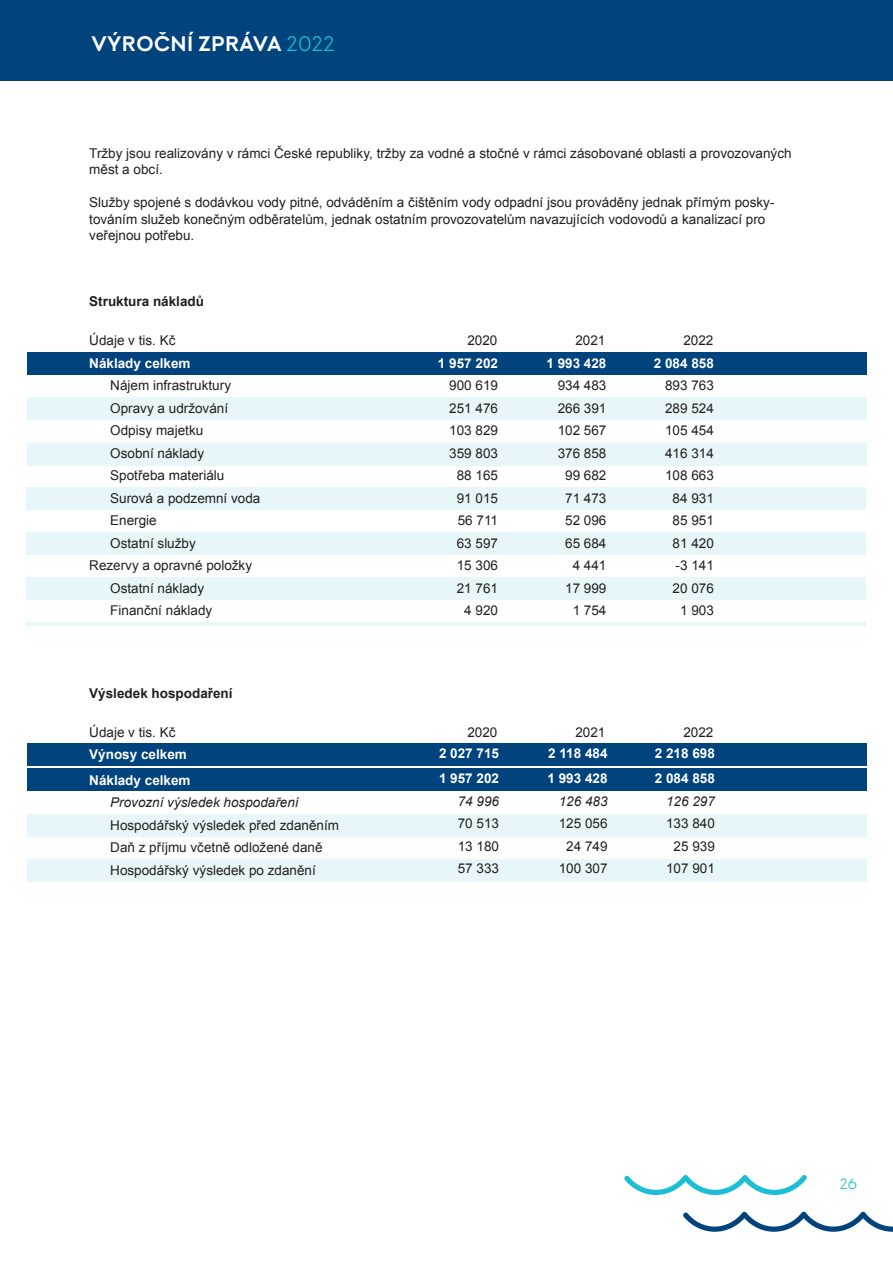
<style>
.page{position:relative;width:893px;height:1263px;background:#fff}
.page>*{position:absolute;margin:0;border:0;box-sizing:border-box;transform-origin:0 0}
.t1{font:500 21px "Graphit";letter-spacing:.02em;color:#fff}
.t2{font:300 15px "Graphit";color:#1cbed5}
.t3{font:13.5px/22.5px "Arial";color:#231f20}
.t4{font:700 13.5px/25.5px "Arial";color:#fff}
.t5{font:italic 13.5px "Arial";color:#231f20}
.t6{font:700 13.5px "Arial";color:#231f20}
.s1{font-weight:300;color:#1cbed5}
</style>
<div class="page">
<div style="left:27px;top:743px;width:839px;height:23px;background:#01437d"></div>
<div style="left:27px;top:859px;width:839px;height:23px;background:#e7f6f8"></div>
<div style="left:27px;top:814px;width:839px;height:23px;background:#e7f6f8"></div>
<div style="left:27px;top:768px;width:839px;height:23px;background:#01437d"></div>
<hr style="left:26px;top:622px;width:839px;height:4px;background:#e7f6f8">
<div style="left:26px;top:577px;width:839px;height:23px;background:#e7f6f8"></div>
<div style="left:26px;top:488px;width:839px;height:22px;background:#e7f6f8"></div>
<div style="left:26px;top:532px;width:839px;height:23px;background:#e7f6f8"></div>
<div style="left:27px;top:443px;width:839px;height:23px;background:#e7f6f8"></div>
<div style="left:27px;top:397px;width:839px;height:23px;background:#e7f6f8"></div>
<div style="left:27px;top:353px;width:839px;height:22px;background:#01437d"></div>
<div style="left:0;top:0;width:893px;height:81px;background:#01437d"></div>
<svg style="left:683px;top:1211px;width:210px;height:21px"></svg>
<svg style="left:624px;top:1175px;width:183px;height:20px"></svg>
<h1 class="t1" style="left:91px;top:30px;width:245px">VÝROČNÍ ZPRÁVA <span class="s1">2022</span></h1>
<p class="t3" style="left:89px;top:145px;width:704px;line-height:16.5px">Tržby jsou realizovány v rámci České republiky, tržby za vodné a stočné v rámci zásobované oblasti a provozovaných měst a obcí.</p>
<p class="t3" style="left:89px;top:194px;width:687px;line-height:16.5px">Služby spojené s dodávkou vody pitné, odváděním a čištěním vody odpadní jsou prováděny jednak přímým posky&shy;továním služeb konečným odběratelům, jednak ostatním provozovatelům navazujících vodovodů a kanalizací pro veřejnou potřebu.</p>
<p class="t6" style="left:89px;top:292px;width:116px">Struktura nákladů</p>
<p class="t3" style="left:89px;top:329px;width:88px">Údaje v tis. Kč</p>
<p class="t3" style="left:467px;top:329px;width:32px">2020</p>
<p class="t3" style="left:575px;top:329px;width:32px">2021</p>
<p class="t3" style="left:683px;top:329px;width:32px">2022</p>
<p class="t4" style="left:89px;top:351px;width:103px">Náklady celkem</p>
<p class="t3" style="left:110px;top:374px;width:122px">Nájem infrastruktury</p>
<p class="t3" style="left:110px;top:397px;width:119px">Opravy a udržování</p>
<p class="t3" style="left:110px;top:419px;width:95px">Odpisy majetku</p>
<p class="t3" style="left:110px;top:442px;width:95px">Osobní náklady</p>
<p class="t3" style="left:110px;top:464px;width:116px">Spotřeba materiálu</p>
<p class="t3" style="left:110px;top:487px;width:152px">Surová a podzemní voda</p>
<p class="t3" style="left:110px;top:509px;width:48px">Energie</p>
<p class="t3" style="left:110px;top:532px;width:87px">Ostatní služby</p>
<p class="t3" style="left:89px;top:554px;width:164px">Rezervy a opravné položky</p>
<p class="t3" style="left:110px;top:577px;width:95px">Ostatní náklady</p>
<p class="t3" style="left:110px;top:599px;width:104px">Finanční náklady</p>
<p class="t4" style="left:438px;top:351px;width:62px">1 957 202</p>
<p class="t3" style="left:449px;top:374px;width:50px;text-align:right">900 619<br>251 476<br>103 829<br>359 803<br>88 165<br>91 015<br>56 711<br>63 597<br>15 306<br>21 761<br>4 920</p>
<p class="t4" style="left:546px;top:351px;width:62px">1 993 428</p>
<p class="t3" style="left:558px;top:374px;width:50px;text-align:right">934 483<br>266 391<br>102 567<br>376 858<br>99 682<br>71 473<br>52 096<br>65 684<br>4 441<br>17 999<br>1 754</p>
<p class="t4" style="left:654px;top:351px;width:62px">2 084 858</p>
<p class="t3" style="left:665px;top:374px;width:50px;text-align:right">893 763<br>289 524<br>105 454<br>416 314<br>108 663<br>84 931<br>85 951<br>81 420 -3 141<br>20 076<br>1 903</p>
<p class="t6" style="left:89px;top:684px;width:145px">Výsledek hospodaření</p>
<p class="t3" style="left:89px;top:721px;width:88px">Údaje v tis. Kč</p>
<p class="t3" style="left:467px;top:721px;width:32px">2020</p>
<p class="t3" style="left:575px;top:721px;width:32px">2021</p>
<p class="t3" style="left:683px;top:721px;width:32px">2022</p>
<p class="t4" style="left:89px;top:742px;width:103px">Výnosy celkem<br>Náklady celkem</p>
<p class="t5" style="left:110px;top:794px;width:190px">Provozní výsledek hospodaření</p>
<p class="t3" style="left:110px;top:814px;width:230px">Hospodářský výsledek před zdaněním<br>Daň z příjmu včetně odložené daně<br>Hospodářský výsledek po zdanění</p>
<p class="t4" style="left:439px;top:741px;width:62px">2 027 715<br>1 957 202</p>
<p class="t5" style="left:458px;top:792px;width:43px">74 996</p>
<p class="t3" style="left:458px;top:812px;width:43px;text-align:justify">70 513<br>13 180<br>57 333</p>
<p class="t4" style="left:547px;top:741px;width:62px">2 118 484<br>1 993 428</p>
<p class="t5" style="left:559px;top:792px;width:50px">126 483</p>
<p class="t3" style="left:559px;top:812px;width:50px;text-align:center">125 056<br>24 749<br>100 307</p>
<p class="t4" style="left:655px;top:741px;width:62px">2 218 698<br>2 084 858</p>
<p class="t5" style="left:666px;top:792px;width:50px">126 297</p>
<p class="t3" style="left:666px;top:812px;width:50px;text-align:center">133 840<br>25 939<br>107 901</p>
<p class="t2" style="left:840px;top:1174px;width:19px">26</p>
</div>
